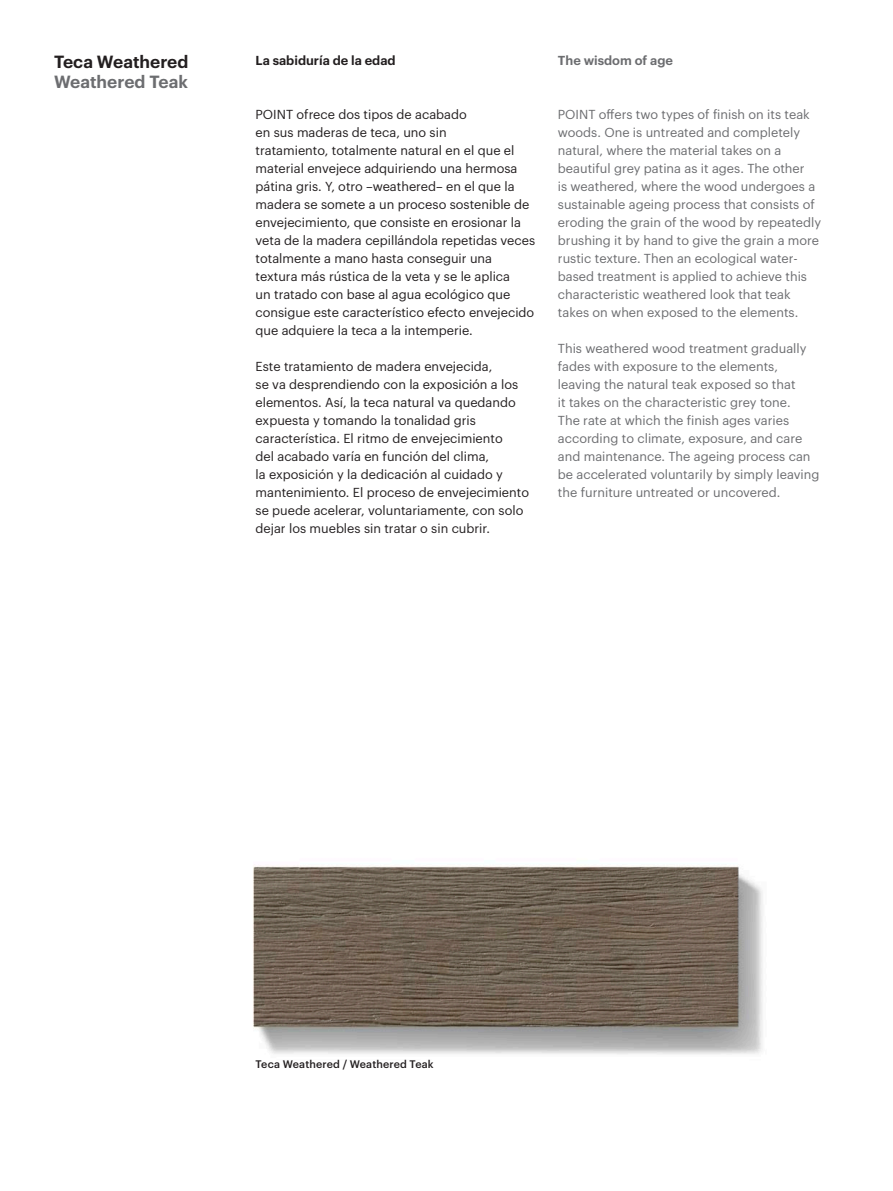
<style>
.page{position:relative;width:893px;height:1191px;background:#fff}
.page>*{position:absolute;margin:0;border:0;box-sizing:border-box;transform-origin:0 0}
.t1{font:600 17.25px "Graphik";color:#231f20}
.t2{font:600 17.25px "Graphik";color:#6c6d70}
.t3{font:12.75px/18px "Graphik";color:#231f20}
.t4{font:12.75px/18px "Graphik";color:#6c6d70}
.t5{font:600 12.75px "Graphik";color:#231f20}
.t6{font:600 12.75px "Graphik";color:#6c6d70}
.t7{font:500 10.8px "Graphik";letter-spacing:.015em;color:#231f20}
</style>
<div class="page">
<img style="left:253px;top:866px;width:510px;height:189px">
<p class="t1" style="left:54px;top:49px;width:136px">Teca Weathered</p>
<p class="t2" style="left:54px;top:68px;width:136px">Weathered Teak</p>
<p class="t5" style="left:256px;top:50px;width:142px">La sabiduría de la edad</p>
<p class="t3" style="left:256px;top:104px;width:281px">POINT ofrece dos tipos de acabado<br>en sus maderas de teca, uno sin<br>tratamiento, totalmente natural en el que el material envejece adquiriendo una hermosa pátina gris. Y, otro –weathered– en el que la madera se somete a un proceso sostenible de envejecimiento, que consiste en erosionar la veta de la madera cepillándola repetidas veces totalmente a mano hasta conseguir una textura más rústica de la veta y se le aplica<br>un tratado con base al agua ecológico que consigue este característico efecto envejecido que adquiere la teca a la intemperie.</p>
<p class="t3" style="left:256px;top:356px;width:275px">Este tratamiento de madera envejecida,<br>se va desprendiendo con la exposición a los elementos. Así, la teca natural va quedando expuesta y tomando la tonalidad gris característica. El ritmo de envejecimiento<br>del acabado varía en función del clima,<br>la exposición y la dedicación al cuidado y mantenimiento. El proceso de envejecimiento se puede acelerar, voluntariamente, con solo dejar los muebles sin tratar o sin cubrir.</p>
<p class="t6" style="left:558px;top:50px;width:117px">The wisdom of age</p>
<p class="t4" style="left:558px;top:104px;width:265px">POINT offers two types of finish on its teak woods. One is untreated and completely natural, where the material takes on a beautiful grey patina as it ages. The other<br>is weathered, where the wood undergoes a sustainable ageing process that consists of eroding the grain of the wood by repeatedly brushing it by hand to give the grain a more rustic texture. Then an ecological water&shy;based treatment is applied to achieve this characteristic weathered look that teak takes on when exposed to the elements.</p>
<p class="t4" style="left:558px;top:338px;width:263px">This weathered wood treatment gradually fades with exposure to the elements, leaving the natural teak exposed so that<br>it takes on the characteristic grey tone.<br>The rate at which the finish ages varies according to climate, exposure, and care and maintenance. The ageing process can be accelerated voluntarily by simply leaving the furniture untreated or uncovered.</p>
<p class="t7" style="left:256px;top:1056px;width:180px">Teca Weathered / Weathered Teak</p>
</div>
